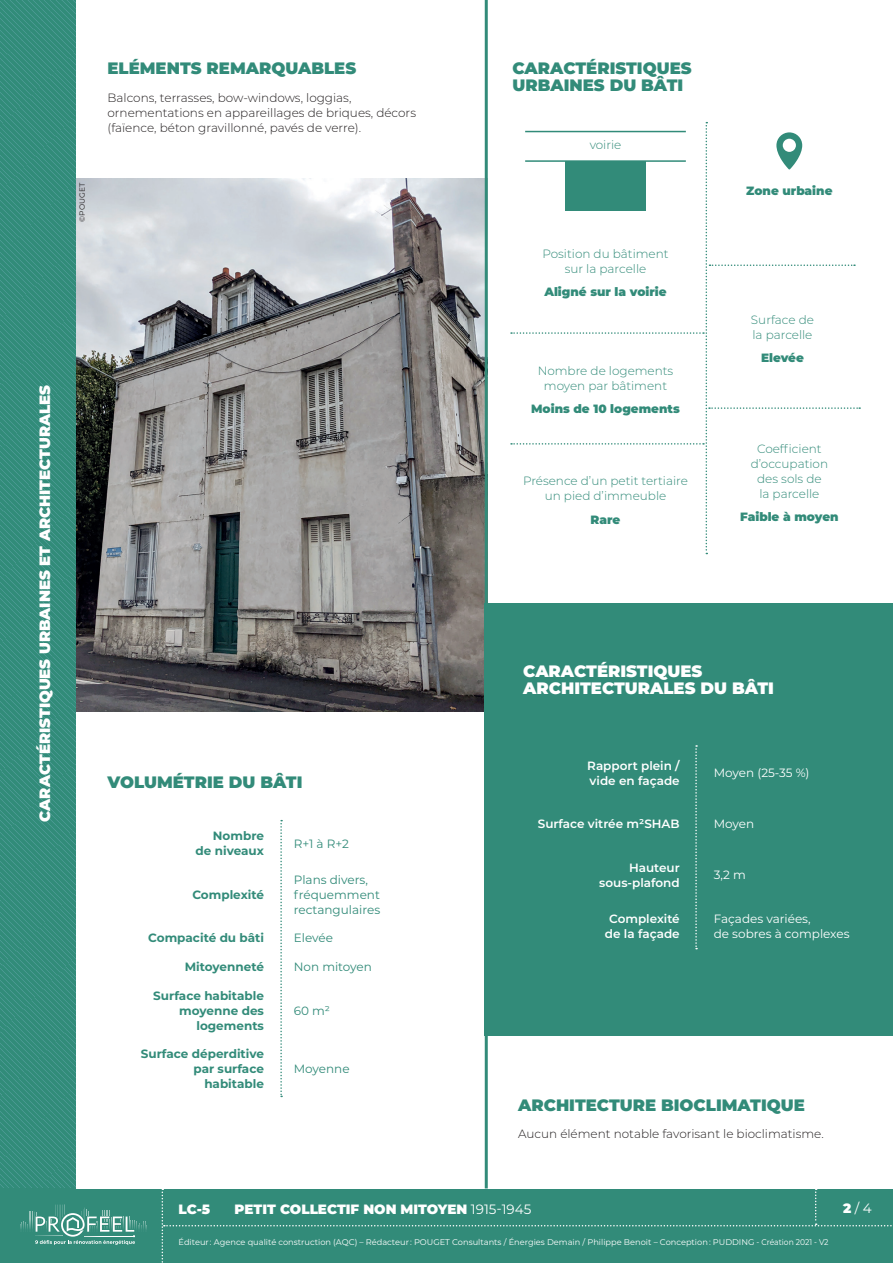
<style>
.page{position:relative;width:893px;height:1263px;background:#fff}
.page>*{position:absolute;margin:0;border:0;box-sizing:border-box;transform-origin:0 0}
.t1{font:900 16.5px/16.5px "Montserrat";color:#328b79}
.t2{font:900 16.5px/16.5px "Montserrat";color:#fff}
.t3{font:900 15px "Montserrat";color:#fff}
.t4{font:900 13.5px "Montserrat";color:#fff}
.t5{font:13.5px "Montserrat";color:#fff}
.t6{font:300 12px/15px "Montserrat";color:#328b79;text-align:center}
.t7{font:300 12px/15px "Montserrat";color:#231f20}
.t8{font:700 12px/15px "Montserrat";color:#328b79;text-align:right}
.t9{font:600 12px/15px "Montserrat";color:#fff}
.t10{font:12px/15px "Montserrat";color:#328b79}
.t11{font:900 12px "Montserrat";color:#328b79}
.t12{font:12px/15px "Montserrat";color:#fff}
.t13{font:8.25px "Montserrat";color:#fff}
.t14{font:7.5px "Montserrat";color:#231f20}
.s1{font-weight:400}
.s2{font-weight:900}
</style>
<div class="page">
<svg style="left:0;top:0;width:77px;height:1188px;background:#368e7e"></svg>
<div style="left:0;top:1188px;width:893px;height:75px;background:#328b79"></div>
<svg style="left:162px;top:1188px;width:731px;height:75px"></svg>
<svg style="left:20px;top:1204px;width:127px;height:41px"></svg>
<img style="left:77px;top:179px;width:408px;height:532px">
<div style="left:485px;top:603px;width:408px;height:432px;background:#328b79"></div>
<svg style="left:695px;top:745px;width:2px;height:204px"></svg>
<hr style="left:485px;top:0;width:3px;height:1188px;background:#328b79">
<svg style="left:280px;top:820px;width:2px;height:277px"></svg>
<svg style="left:511px;top:122px;width:350px;height:432px"></svg>
<p class="t3" style="left:34px;top:822px;width:438px;rotate:-90deg">CARACTÉRISTIQUES URBAINES ET ARCHITECTURALES</p>
<p class="t14" style="left:77px;top:222px;width:40px;rotate:-90deg">©POUGET</p>
<h1 class="t1" style="left:108px;top:59px;width:250px">ELÉMENTS REMARQUABLES</h1>
<p class="t7" style="left:108px;top:90px;width:310px">Balcons, terrasses, bow-windows, loggias, ornementations en appareillages de briques, décors (faïence, béton gravillonné, pavés de verre).</p>
<h1 class="t1" style="left:512px;top:59px;width:181px">CARACTÉRISTIQUES<br>URBAINES DU BÂTI</h1>
<p class="t6" style="left:590px;top:137px;width:33px">voirie</p>
<p class="t6" style="left:542px;top:246px;width:128px">Position du bâtiment sur la parcelle</p>
<p class="t11" style="left:544px;top:283px;width:124px">Aligné sur la voirie</p>
<p class="t6" style="left:538px;top:363px;width:137px">Nombre de logements moyen par bâtiment</p>
<p class="t11" style="left:531px;top:400px;width:150px">Moins de 10 logements</p>
<p class="t6" style="left:523px;top:473px;width:166px">Présence d’un petit tertiaire un pied d’immeuble</p>
<p class="t11" style="left:591px;top:511px;width:31px">Rare</p>
<p class="t11" style="left:746px;top:181px;width:88px">Zone urbaine</p>
<p class="t6" style="left:751px;top:312px;width:64px;text-align:left">Surface de la parcelle</p>
<p class="t11" style="left:761px;top:349px;width:44px">Elevée</p>
<p class="t6" style="left:751px;top:441px;width:79px">Coefficient d’occupation des sols de la parcelle</p>
<p class="t11" style="left:740px;top:508px;width:100px">Faible à moyen</p>
<h1 class="t1" style="left:108px;top:773px;width:196px">VOLUMÉTRIE DU BÂTI</h1>
<p class="t8" style="left:196px;top:828px;width:70px">Nombre de niveaux</p>
<p class="t10" style="left:294px;top:835px;width:57px">R+1 à R+2</p>
<p class="t8" style="left:192px;top:886px;width:73px">Complexité</p>
<p class="t10" style="left:294px;top:871px;width:88px">Plans divers, fréquemment rectangulaires</p>
<p class="t8" style="left:148px;top:930px;width:117px">Compacité du bâti</p>
<p class="t10" style="left:294px;top:930px;width:41px">Elevée</p>
<p class="t8" style="left:185px;top:958px;width:81px">Mitoyenneté</p>
<p class="t10" style="left:294px;top:959px;width:80px">Non mitoyen</p>
<p class="t8" style="left:153px;top:987px;width:112px">Surface habitable moyenne des logements</p>
<p class="t10" style="left:294px;top:1002px;width:38px">60 m²</p>
<p class="t8" style="left:141px;top:1046px;width:125px">Surface déperditive par surface habitable</p>
<p class="t10" style="left:294px;top:1061px;width:57px">Moyenne</p>
<h1 class="t2" style="left:523px;top:662px;width:252px">CARACTÉRISTIQUES<br>ARCHITECTURALES DU BÂTI</h1>
<p class="t9" style="left:587px;top:757px;width:94px">Rapport plein / vide en façade</p>
<p class="t12" style="left:714px;top:765px;width:97px">Moyen (25-35 %)</p>
<p class="t9" style="left:538px;top:816px;width:143px">Surface vitrée m²SHAB</p>
<p class="t12" style="left:714px;top:816px;width:42px">Moyen</p>
<p class="t9" style="left:599px;top:859px;width:82px;text-align:right">Hauteur sous-plafond</p>
<p class="t12" style="left:714px;top:867px;width:34px">3,2 m</p>
<p class="t9" style="left:605px;top:910px;width:76px;text-align:center">Complexité de la façade</p>
<p class="t12" style="left:714px;top:910px;width:137px">Façades variées,<br>de sobres à complexes</p>
<h1 class="t1" style="left:518px;top:1095px;width:288px">ARCHITECTURE BIOCLIMATIQUE</h1>
<p class="t7" style="left:518px;top:1126px;width:307px">Aucun élément notable favorisant le bioclimatisme.</p>
<p class="t4" style="left:179px;top:1199px;width:33px">LC-5</p>
<p class="t4" style="left:235px;top:1199px;width:298px">PETIT COLLECTIF NON MITOYEN <span class="s1">1915-1945</span></p>
<p class="t13" style="left:179px;top:1236px;width:651px">Éditeur : Agence qualité construction (AQC) – Rédacteur : POUGET Consultants / Énergies Demain / Philippe Benoit – Conception : PUDDING - Création 2021 - V2</p>
<p class="t5" style="left:843px;top:1199px;width:30px"><span class="s2">2</span> / 4</p>
</div>
